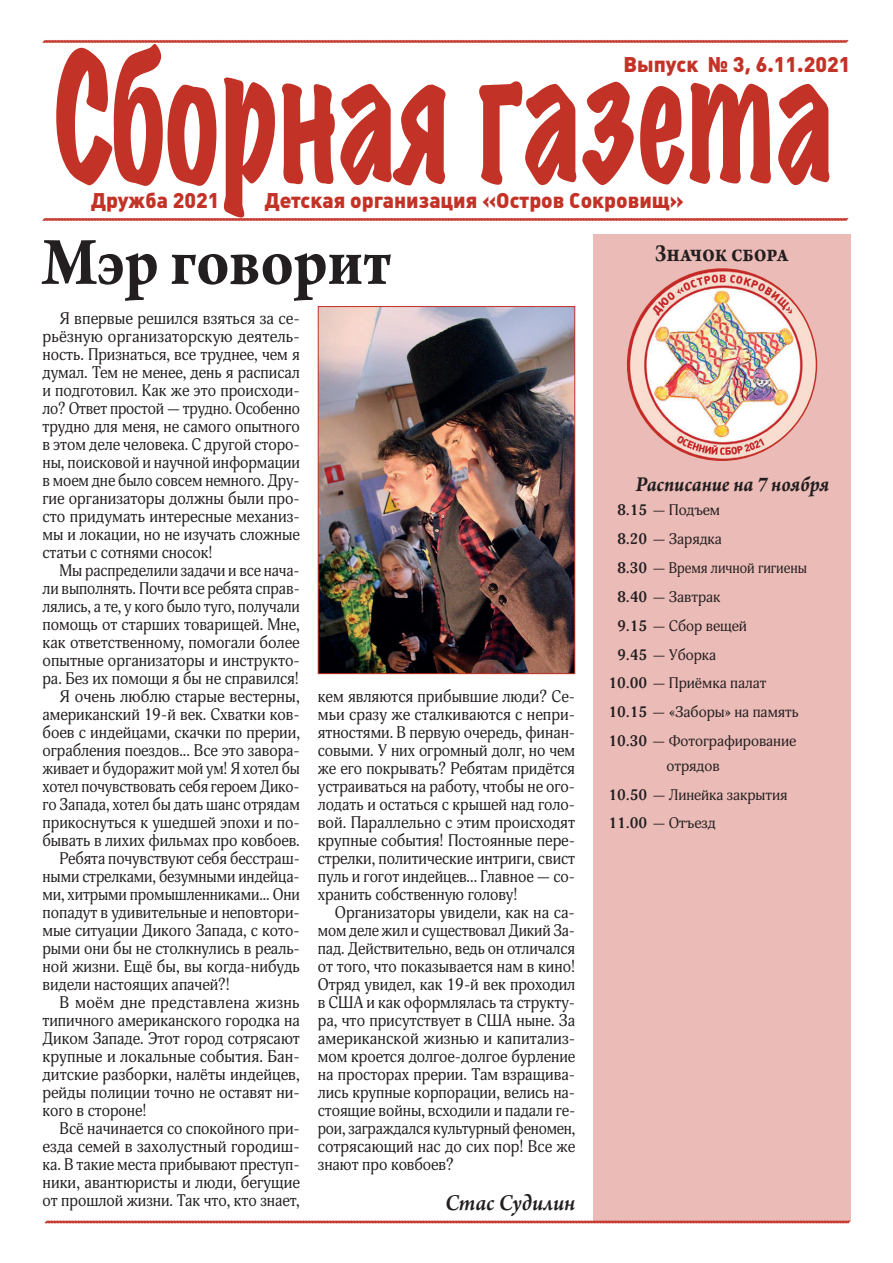
<style>
.page{position:relative;width:893px;height:1263px;background:#fff}
.page>*{position:absolute;margin:0;border:0;box-sizing:border-box;transform-origin:0 0}
.t1{font:expanded 160.5px "Marker Felt";color:#c33226;scale:.67 1}
.t2{font:700 72px "Arno Pro";color:#231f20;scale:.9 1}
.t3{font:700 25.5px "Arno Pro";letter-spacing:-.005em;color:#231f20;scale:.84 1}
.t4{font:italic 600 24px "Arno Pro";letter-spacing:-.005em;color:#231f20;scale:.95 1}
.t5{font:italic 700 22.5px "Arno Pro";letter-spacing:-.005em;color:#231f20;scale:.9 1}
.t6{font:900 21px "Plumb";color:#c33226}
.t7{font:16.5px/18px "Adonis";color:#231f20;text-align:justify}
.t8{font:16.5px/18px "Adonis";color:#231f20;text-align:justify;scale:.96 1}
.t9{font:16.5px "Adonis";color:#231f20;scale:.95 1}
.t10{font:16.5px "Adonis";color:#231f20;scale:.94 1}
.t11{font:16.5px "Adonis";color:#231f20;scale:.92 1}
.t12{font:16.5px "Adonis";color:#231f20;scale:.93 1}
.t13{font:16.5px "Adonis";letter-spacing:.02em;color:#231f20}
.t14{font:15px/28.8px "Adonis";color:#231f20}
.s1{font-weight:700}
</style>
<div class="page">
<svg style="left:42px;top:40px;width:807px;height:3px;background:#ce594f"></svg>
<svg style="left:42px;top:218px;width:807px;height:3px;background:#ce5950"></svg>
<svg style="left:44px;top:1220px;width:807px;height:4px;background:#d87d75"></svg>
<div style="left:593px;top:234px;width:257px;height:986px;background:#ebbbb7"></div>
<img style="left:628px;top:270px;width:188px;height:190px">
<img style="left:320px;top:308px;width:253px;height:364px">
<div style="left:318px;top:306px;width:257px;height:368px;border:1px solid #c33226"></div>
<h1 class="t1" style="left:54px;top:-9px;width:1166px">Сборная газета</h1>
<p class="t6" style="left:623px;top:52px;width:228px">Выпуск № 3, 6.11.2021</p>
<p class="t6" style="left:91px;top:189px;width:130px">Дружба 2021</p>
<p class="t6" style="left:265px;top:189px;width:421px">Детская организация «Остров Сокровищ»</p>
<h2 class="t2" style="left:43px;top:220px;width:389px">Мэр говорит</h2>
<p class="t7" style="left:43px;top:310px;width:259px;text-indent:17px">Я впервые решился взяться за се&shy;рьёзную организаторскую деятель&shy;ность. Признаться, все труднее, чем я думал. Тем не менее, день я расписал и подготовил. Как же это происходи&shy;ло? Ответ простой — трудно. Особенно трудно для меня, не самого опытного в этом деле человека. С другой сторо&shy;ны, поисковой и научной информации в моем дне было совсем немного. Дру&shy;гие организаторы должны были про&shy;сто придумать интересные механиз&shy;мы и локации, но не изучать сложные статьи с сотнями сносок!</p>
<p class="t12" style="left:60px;top:561px;width:260px">Мы распределили задачи и все нача-</p>
<p class="t10" style="left:43px;top:579px;width:275px">ли выполнять. Почти все ребята справ-</p>
<p class="t12" style="left:43px;top:597px;width:278px">лялись, а те, у кого было туго, получали</p>
<p class="t9" style="left:43px;top:615px;width:272px">помощь от старших товарищей. Мне,</p>
<p class="t8" style="left:43px;top:634px;width:269px">как ответственному, помогали более</p>
<p class="t8" style="left:43px;top:652px;width:270px">опытные организаторы и инструкто-</p>
<p class="t9" style="left:43px;top:669px;width:271px">ра. Без их помощи я бы не справился!</p>
<p class="t7" style="left:60px;top:688px;width:242px">Я очень люблю старые вестерны,</p>
<p class="t9" style="left:43px;top:705px;width:272px">американский 19-й век. Схватки ков-</p>
<p class="t8" style="left:43px;top:724px;width:270px">боев с индейцами, скачки по прерии,</p>
<p class="t9" style="left:43px;top:741px;width:272px">ограбления поездов... Все это завора-</p>
<p class="t11" style="left:43px;top:759px;width:281px">живает и будоражит мой ум! Я хотел бы</p>
<p class="t11" style="left:43px;top:777px;width:281px">хотел почувствовать себя героем Дико-</p>
<p class="t10" style="left:43px;top:795px;width:275px">го Запада, хотел бы дать шанс отрядам</p>
<p class="t9" style="left:43px;top:813px;width:272px">прикоснуться к ушедшей эпохи и по-</p>
<p class="t9" style="left:43px;top:831px;width:272px">бывать в лихих фильмах про ковбоев.</p>
<p class="t10" style="left:60px;top:849px;width:257px">Ребята почувствуют себя бесстраш-</p>
<p class="t10" style="left:43px;top:867px;width:275px">ными стрелками, безумными индейца-</p>
<p class="t10" style="left:43px;top:885px;width:275px">ми, хитрыми промышленниками... Они</p>
<p class="t9" style="left:43px;top:903px;width:272px">попадут в удивительные и неповтори-</p>
<p class="t9" style="left:43px;top:921px;width:272px">мые ситуации Дикого Запада, с кото-</p>
<p class="t9" style="left:43px;top:939px;width:272px">рыми они бы не столкнулись в реаль-</p>
<p class="t8" style="left:43px;top:958px;width:269px">ной жизни. Ещё бы, вы когда-нибудь</p>
<p class="t9" style="left:43px;top:975px;width:199px">видели настоящих апачей?!</p>
<p class="t13" style="left:60px;top:993px;width:242px">В моём дне представлена жизнь</p>
<p class="t9" style="left:43px;top:1011px;width:272px">типичного американского городка на</p>
<p class="t9" style="left:43px;top:1029px;width:272px">Диком Западе. Этот город сотрясают</p>
<p class="t7" style="left:43px;top:1048px;width:259px">крупные и локальные события. Бан-</p>
<p class="t7" style="left:43px;top:1066px;width:259px">дитские разборки, налёты индейцев,</p>
<p class="t8" style="left:43px;top:1084px;width:269px">рейды полиции точно не оставят ни-</p>
<p class="t9" style="left:43px;top:1101px;width:111px">кого в стороне!</p>
<p class="t9" style="left:60px;top:1119px;width:254px">Всё начинается со спокойного при-</p>
<p class="t7" style="left:43px;top:1138px;width:259px">езда семей в захолустный городиш-</p>
<p class="t9" style="left:43px;top:1155px;width:272px">ка. В такие места прибывают преступ-</p>
<p class="t7" style="left:43px;top:1174px;width:259px">ники, авантюристы и люди, бегущие</p>
<p class="t9" style="left:43px;top:1191px;width:272px">от прошлой жизни. Так что, кто знает,</p>
<p class="t8" style="left:318px;top:688px;width:270px">кем являются прибывшие люди? Се&shy;мьи сразу же сталкиваются с непри&shy;ятностями. В первую очередь, финан&shy;совыми. У них огромный долг, но чем же его покрывать? Ребятам придётся устраиваться на работу, чтобы не ого&shy;лодать и остаться с крышей над голо&shy;вой. Параллельно с этим происходят крупные события! Постоянные пере&shy;стрелки, политические интриги, свист пуль и гогот индейцев... Главное — со&shy;хранить собственную голову!</p>
<p class="t7" style="left:318px;top:904px;width:259px;text-indent:17px">Организаторы увидели, как на са&shy;мом деле жил и существовал Дикий За&shy;пад. Действительно, ведь он отличался от того, что показывается нам в кино!<br>Отряд увидел, как 19-й век проходил в США и как оформлялась та структу&shy;ра, что присутствует в США ныне. За американской жизнью и капитализ&shy;мом кроется долгое-долгое бурление на просторах прерии. Там взращива&shy;лись крупные корпорации, велись на&shy;стоящие войны, всходили и падали ге&shy;рои, заграждался культурный феномен, сотрясающий нас до сих пор! Все же знают про ковбоев?</p>
<h3 class="t4" style="left:445px;top:1189px;width:138px">Стас Судилин</h3>
<h3 class="t3" style="left:655px;top:238px;width:158px">Значок сбора</h3>
<h3 class="t5" style="left:636px;top:471px;width:216px">Расписание на 7 ноября</h3>
<p class="t14" style="left:617px;top:496px;width:104px"><span class="s1">8.15</span> — Подъем</p>
<p class="t14" style="left:617px;top:525px;width:106px"><span class="s1">8.20</span> — Зарядка</p>
<p class="t14" style="left:617px;top:554px;width:191px"><span class="s1">8.30</span> — Время личной гигиены</p>
<p class="t14" style="left:617px;top:582px;width:105px"><span class="s1">8.40</span> — Завтрак</p>
<p class="t14" style="left:617px;top:611px;width:131px"><span class="s1">9.15</span> — Сбор вещей</p>
<p class="t14" style="left:617px;top:640px;width:101px"><span class="s1">9.45</span> — Уборка</p>
<p class="t14" style="left:608px;top:669px;width:159px"><span class="s1">10.00</span> — Приёмка палат</p>
<p class="t14" style="left:608px;top:698px;width:192px"><span class="s1">10.15</span> — «Заборы» на память</p>
<p class="t14" style="left:608px;top:727px;width:189px"><span class="s1">10.30</span> — Фотографирование</p>
<p class="t14" style="left:608px;top:751px;width:181px;text-indent:58px">отрядов<br><span class="s1">10.50</span> — Линейка закрытия<br><span class="s1">11.00</span> — Отъезд</p>
</div>
